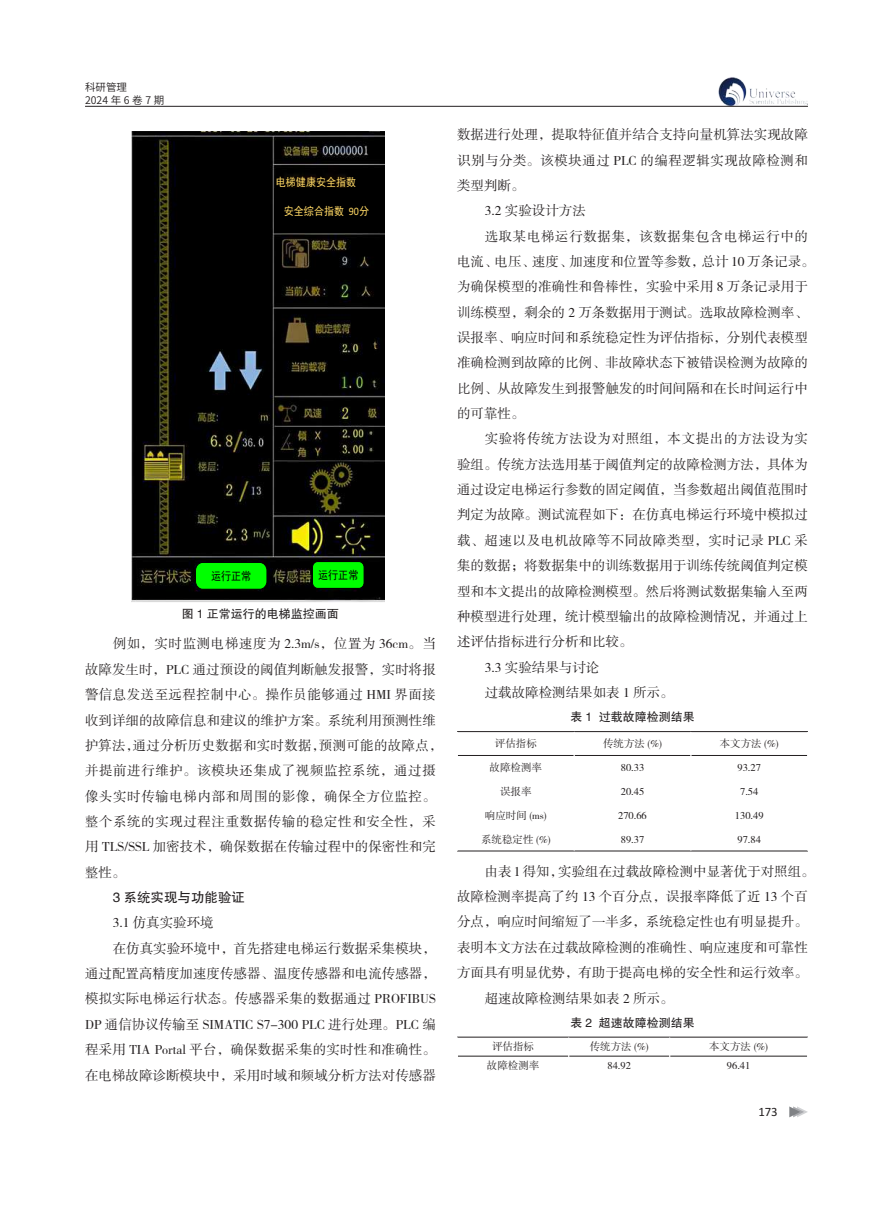
<style>
.page{position:relative;width:893px;height:1212px;background:#fff}
.page>*{position:absolute;margin:0;border:0;box-sizing:border-box;transform-origin:0 0}
.正文{font:13.5px/25.3px "FZSSK GBK1 0";color:#231f20;text-align:justify}
.正文-2{font:13.5px/25.3px "FZSSK GBK1 0";letter-spacing:.02em;color:#231f20}
.一标题{font:13.5px "FZHTK GBK1 0";color:#231f20}
.t1{font:12.75px "Calibri";color:#231f20}
.图注{font:12px "FZHTK GBK1 0";color:#231f20}
.t2{font:11.4px "Sim Hei";color:#ffd965;scale:.89 1}
.t3{font:11.4px "Sim Hei";color:#000;scale:.89 1}
.表{font:10.5px "FZSSK GBK1 0";color:#231f20}
.t4{font:10.5px/12.6px "Source Han Sans CN";color:#231f20}
.s1{font-family:"Calibri"}
</style>
<div class="page">
<img style="left:718px;top:77px;width:90px;height:29px">
<hr style="left:85px;top:106px;width:723px;height:1px;background:#231f20">
<svg style="left:789px;top:1106px;width:19px;height:11px"></svg>
<img style="left:131px;top:132px;width:253px;height:470px">
<div style="left:312px;top:561px;width:52px;height:27px;background:#0f0;border-radius:5px"></div>
<div style="left:312px;top:561px;width:52px;height:27px;border:1px solid #000;border-radius:5px"></div>
<div style="left:196px;top:562px;width:71px;height:27px;background:#0f0;border-radius:8px"></div>
<div style="left:195px;top:562px;width:72px;height:27px;border:1px solid #000;border-radius:8px"></div>
<div style="left:275px;top:188px;width:103px;height:45px;background:#000"></div>
<hr style="left:457px;top:731px;width:117px;height:1px;background:#231f20">
<hr style="left:574px;top:731px;width:117px;height:1px;background:#231f20">
<hr style="left:691px;top:731px;width:117px;height:1px;background:#231f20">
<hr style="left:458px;top:755px;width:116px;height:1px;background:#231f20">
<hr style="left:574px;top:755px;width:116px;height:1px;background:#231f20">
<hr style="left:691px;top:755px;width:116px;height:1px;background:#231f20">
<hr style="left:457px;top:850px;width:117px;height:1px;background:#231f20">
<hr style="left:574px;top:850px;width:117px;height:1px;background:#231f20">
<hr style="left:691px;top:850px;width:117px;height:1px;background:#231f20">
<hr style="left:457px;top:1037px;width:112px;height:1px;background:#231f20">
<hr style="left:569px;top:1037px;width:101px;height:1px;background:#231f20">
<hr style="left:670px;top:1037px;width:138px;height:1px;background:#231f20">
<hr style="left:458px;top:1056px;width:110px;height:1px;background:#231f20">
<hr style="left:569px;top:1056px;width:100px;height:1px;background:#231f20">
<hr style="left:670px;top:1056px;width:137px;height:1px;background:#231f20">
<p class="t4" style="left:85px;top:81px;width:81px">科研管理<br>2024年6卷7期</p>
<p class="t2" style="left:276px;top:177px;width:92px">电梯健康安全指数</p>
<p class="t2" style="left:284px;top:205px;width:97px">安全综合指数 <span class="s1">90</span>分</p>
<p class="t3" style="left:211px;top:570px;width:47px">运行正常</p>
<p class="t3" style="left:318px;top:569px;width:47px">运行正常</p>
<p class="图注" style="left:182px;top:607px;width:158px">图 1 正常运行的电梯监控画面</p>
<p class="正文-2" style="left:85px;top:632px;width:359px;text-indent:28px">例如，实时监测电梯速度为 2.3m/s，位置为 36cm。当故障发生时，PLC 通过预设的阈值判断触发报警，实时将报警信息发送至远程控制中心。操作员能够通过 HMI 界面接收到详细的故障信息和建议的维护方案。系统利用预测性维护算法，通过分析历史数据和实时数据，预测可能的故障点，并提前进行维护。该模块还集成了视频监控系统，通过摄像头实时传输电梯内部和周围的影像，确保全方位监控。整个系统的实现过程注重数据传输的稳定性和安全性，采用 TLS/SSL 加密技术，确保数据在传输过程中的保密性和完整性。</p>
<p class="一标题" style="left:113px;top:890px;width:134px">3 系统实现与功能验证</p>
<p class="正文" style="left:113px;top:911px;width:103px">3.1 仿真实验环境</p>
<p class="正文" style="left:85px;top:936px;width:352px;text-indent:28px">在仿真实验环境中，首先搭建电梯运行数据采集模块，通过配置高精度加速度传感器、温度传感器和电流传感器，模拟实际电梯运行状态。传感器采集的数据通过 PROFIBUS DP 通信协议传输至 SIMATIC S7-300 PLC 进行处理。PLC 编程采用 TIA Portal 平台，确保数据采集的实时性和准确性。在电梯故障诊断模块中，采用时域和频域分析方法对传感器</p>
<p class="正文" style="left:457px;top:123px;width:352px">数据进行处理，提取特征值并结合支持向量机算法实现故障识别与分类。该模块通过 PLC 的编程逻辑实现故障检测和类型判断。</p>
<p class="正文" style="left:485px;top:199px;width:103px">3.2 实验设计方法</p>
<p class="正文" style="left:457px;top:224px;width:359px;text-align:left;text-indent:28px">选取某电梯运行数据集，该数据集包含电梯运行中的电流、电压、速度、加速度和位置等参数，总计 10 万条记录。为确保模型的准确性和鲁棒性，实验中采用 8 万条记录用于训练模型，剩余的 2 万条数据用于测试。选取故障检测率、误报率、响应时间和系统稳定性为评估指标，分别代表模型准确检测到故障的比例、非故障状态下被错误检测为故障的比例、从故障发生到报警触发的时间间隔和在长时间运行中的可靠性。</p>
<p class="正文" style="left:457px;top:427px;width:352px;text-indent:28px">实验将传统方法设为对照组，本文提出的方法设为实验组。传统方法选用基于阈值判定的故障检测方法，具体为通过设定电梯运行参数的固定阈值，当参数超出阈值范围时判定为故障。测试流程如下：在仿真电梯运行环境中模拟过载、超速以及电机故障等不同故障类型，实时记录 PLC 采集的数据；将数据集中的训练数据用于训练传统阈值判定模型和本文提出的故障检测模型。然后将测试数据集输入至两种模型进行处理，统计模型输出的故障检测情况，并通过上述评估指标进行分析和比较。</p>
<p class="正文" style="left:485px;top:655px;width:116px">3.3 实验结果与讨论</p>
<p class="正文" style="left:485px;top:680px;width:190px">过载故障检测结果如表 1 所示。</p>
<p class="图注" style="left:570px;top:710px;width:126px">表 1 过载故障检测结果</p>
<p class="表" style="left:495px;top:738px;width:43px">评估指标</p>
<p class="表" style="left:603px;top:738px;width:61px">传统方法 (%)</p>
<p class="表" style="left:720px;top:738px;width:61px">本文方法 (%)</p>
<p class="表" style="left:490px;top:762px;width:54px">故障检测率</p>
<p class="表" style="left:621px;top:762px;width:25px">80.33</p>
<p class="表" style="left:737px;top:762px;width:25px">93.27</p>
<p class="表" style="left:500px;top:786px;width:33px">误报率</p>
<p class="表" style="left:621px;top:786px;width:25px">20.45</p>
<p class="表" style="left:740px;top:786px;width:20px">7.54</p>
<p class="表" style="left:485px;top:810px;width:63px">响应时间 (ms)</p>
<p class="表" style="left:618px;top:810px;width:30px">270.66</p>
<p class="表" style="left:735px;top:810px;width:30px">130.49</p>
<p class="表" style="left:481px;top:834px;width:71px">系统稳定性 (%)</p>
<p class="表" style="left:621px;top:834px;width:25px">89.37</p>
<p class="表" style="left:737px;top:834px;width:25px">97.84</p>
<p class="正文" style="left:457px;top:859px;width:359px;text-align:left;text-indent:28px">由表 1 得知，实验组在过载故障检测中显著优于对照组。故障检测率提高了约 13 个百分点，误报率降低了近 13 个百分点，响应时间缩短了一半多，系统稳定性也有明显提升。表明本文方法在过载故障检测的准确性、响应速度和可靠性方面具有明显优势，有助于提高电梯的安全性和运行效率。</p>
<p class="正文" style="left:485px;top:986px;width:190px">超速故障检测结果如表 2 所示。</p>
<p class="图注" style="left:570px;top:1016px;width:126px">表 2 超速故障检测结果</p>
<p class="表" style="left:492px;top:1041px;width:43px">评估指标</p>
<p class="表" style="left:590px;top:1041px;width:61px">传统方法 (%)</p>
<p class="表" style="left:709px;top:1041px;width:61px">本文方法 (%)</p>
<p class="表" style="left:487px;top:1060px;width:54px">故障检测率</p>
<p class="表" style="left:607px;top:1060px;width:25px">84.92</p>
<p class="表" style="left:727px;top:1060px;width:25px">96.41</p>
<p class="t1" style="left:758px;top:1103px;width:21px">173</p>
</div>
